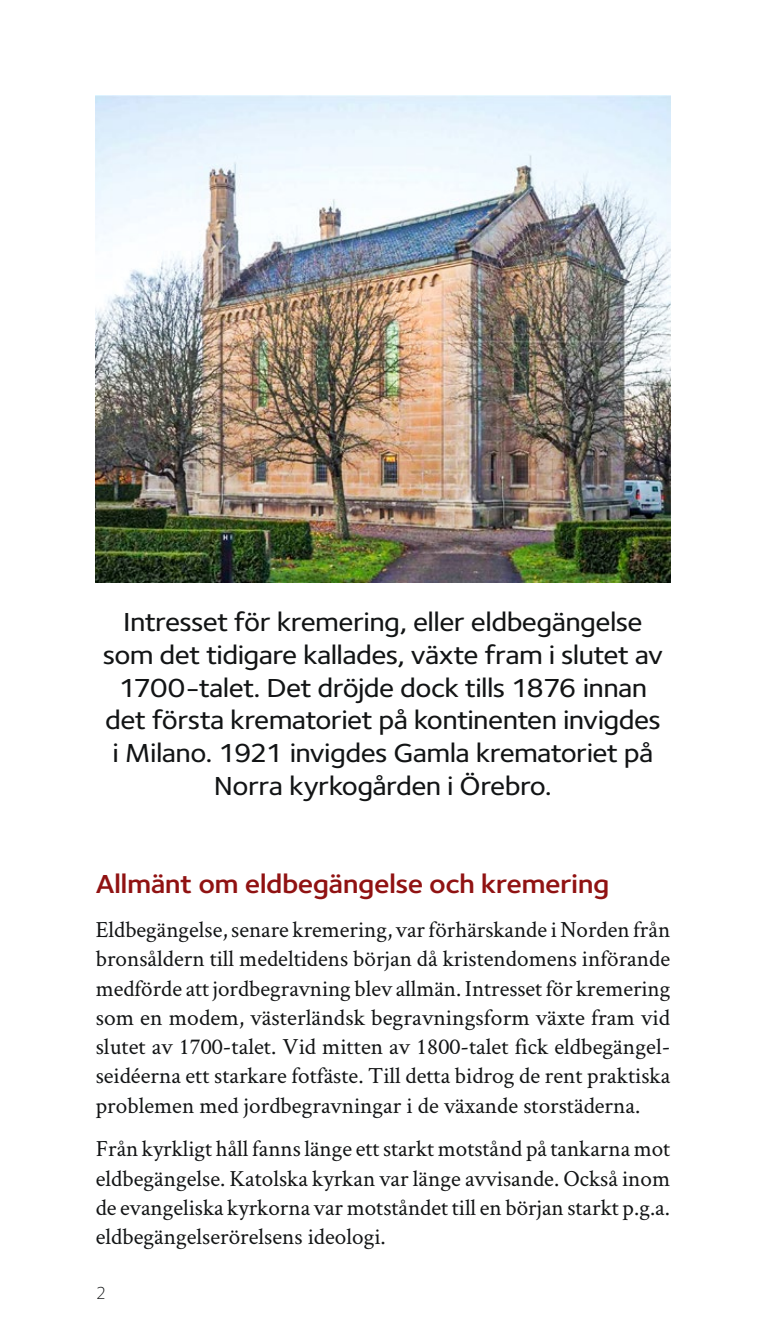
<style>
.page{position:relative;width:766px;height:1340px;background:#fff}
.page>*{position:absolute;margin:0;border:0;box-sizing:border-box;transform-origin:0 0}
.t1{font:500 27px/32.6px "Foundry Sterling";letter-spacing:-.02em;color:#121415;text-align:center;scale:1.1 1}
.t2{font:600 27px "Foundry Sterling";letter-spacing:-.02em;color:#901212;scale:1.1 1}
.t3{font:23.18px/29.2px "Crimson Text";color:#121415;text-align:justify}
.t4{font:300 18px "Foundry Sterling";color:#121415}
</style>
<div class="page">
<img style="left:96px;top:96px;width:574px;height:486px">
<p class="t1" style="left:103px;top:606px;width:510px">Intresset för kremering, eller eldbegängelse som det tidigare kallades, växte fram i slutet av 1700-talet. Det dröjde dock tills 1876 innan det första krematoriet på kontinenten invigdes i Milano. 1921 invigdes Gamla krematoriet på Norra kyrkogården i Örebro.</p>
<p class="t2" style="left:96px;top:868px;width:468px">Allmänt om eldbegängelse och kremering</p>
<p class="t3" style="left:96px;top:914px;width:576px">Eldbegängelse, senare kremering, var förhärskande i Norden från bronsåldern till medeltidens början då kristendomens införande medförde att jordbegravning blev allmän. Intresset för kremering som en modem, västerländsk begravningsform växte fram vid slutet av 1700-talet. Vid mitten av 1800-talet fick eldbegängel&shy;seidéerna ett starkare fotfäste. Till detta bidrog de rent praktiska problemen med jordbegravningar i de växande storstäderna.</p>
<p class="t3" style="left:96px;top:1133px;width:576px">Från kyrkligt håll fanns länge ett starkt motstånd på tankarna mot eldbegängelse. Katolska kyrkan var länge avvisande. Också inom de evangeliska kyrkorna var motståndet till en början starkt p.g.a. eldbegängelserörelsens ideologi.</p>
<p class="t4" style="left:96px;top:1282px;width:12px">2</p>
</div>
